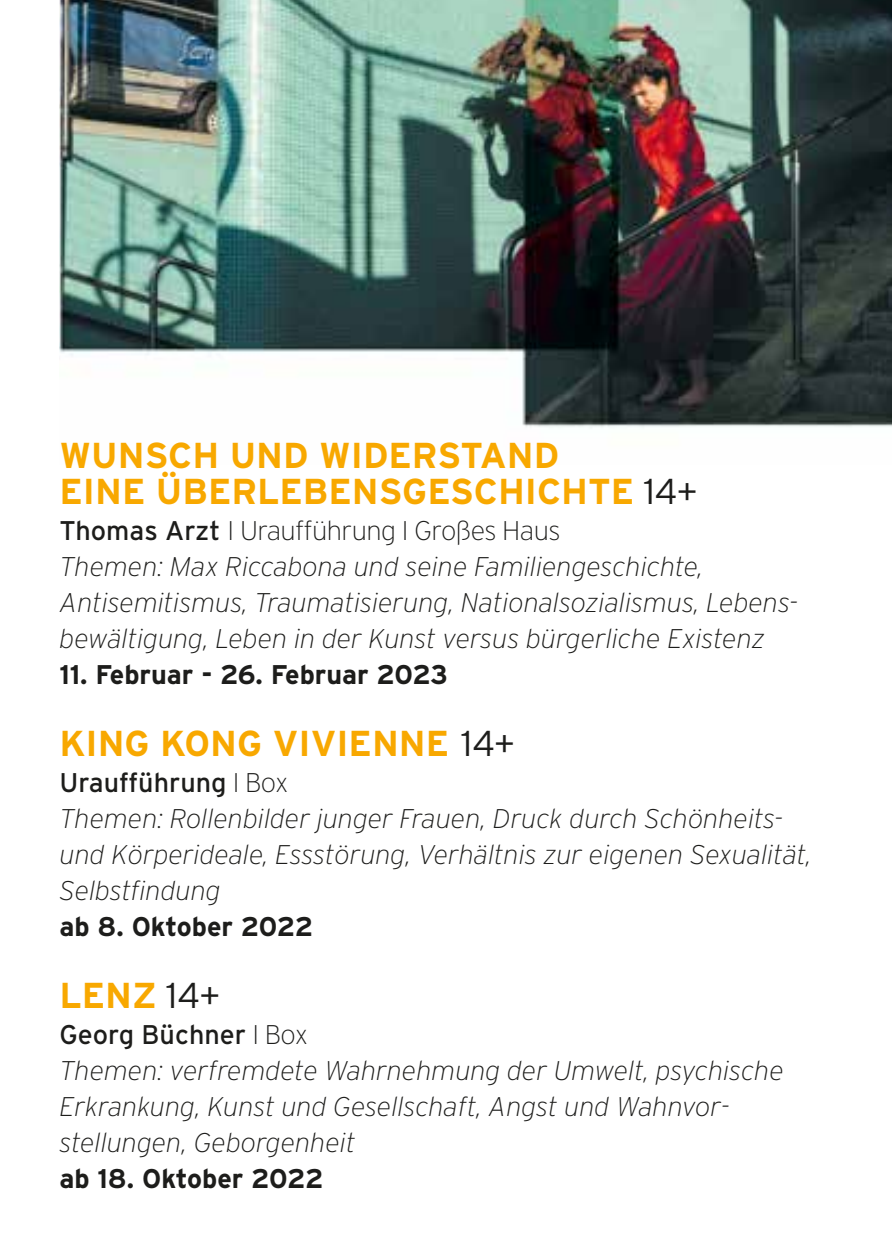
<style>
.page{position:relative;width:893px;height:1259px;background:#fff}
.page>*{position:absolute;margin:0;border:0;box-sizing:border-box;transform-origin:0 0}
.t1{font:700 36px/36px "Interstate";color:#f8a800}
.t2{font:italic 200 27px/36px "Interstate";color:#1d1d1b}
.t3{font:700 27px "Interstate";color:#1d1d1b}
.s1{font-weight:300;color:#1d1d1b}
.s2{font-weight:400;font-style:normal}
.s3{font-style:normal}
</style>
<div class="page">
<img style="left:60px;top:0;width:831px;height:428px">
<h1 class="t1" style="left:60px;top:437px;width:640px">WUNSCH UND WIDERSTAND<br>EINE ÜBERLEBENSGESCHICHTE <span class="s1">14+</span></h1>
<p class="t2" style="left:60px;top:513px;width:740px"><span class="s2">Thomas Arzt</span> <span class="s3">I Uraufführung I Großes Haus<br></span>Themen: Max Riccabona und seine Familiengeschichte, Antisemitismus, Traumatisierung, Nationalsozialismus, Lebens&shy;bewältigung, Leben in der Kunst versus bürgerliche Existenz</p>
<p class="t3" style="left:60px;top:659px;width:390px">11. Februar - 26. Februar 2023</p>
<h1 class="t1" style="left:60px;top:725px;width:457px">KING KONG VIVIENNE <span class="s1">14+</span></h1>
<p class="t2" style="left:60px;top:765px;width:754px"><span class="s2">Uraufführung</span> <span class="s3">I Box<br></span>Themen: Rollenbilder junger Frauen, Druck durch Schönheits&shy;und Körperideale, Essstörung, Verhältnis zur eigenen Sexualität, Selbstfindung</p>
<p class="t3" style="left:60px;top:911px;width:255px">ab 8. Oktober 2022</p>
<h1 class="t1" style="left:60px;top:977px;width:162px">LENZ <span class="s1">14+</span></h1>
<p class="t2" style="left:60px;top:1017px;width:726px"><span class="s2">Georg Büchner</span> <span class="s3">I Box<br></span>Themen: verfremdete Wahrnehmung der Umwelt, psychische Erkrankung, Kunst und Gesellschaft, Angst und Wahnvor&shy;stellungen, Geborgenheit</p>
<p class="t3" style="left:60px;top:1163px;width:266px">ab 18. Oktober 2022</p>
</div>
